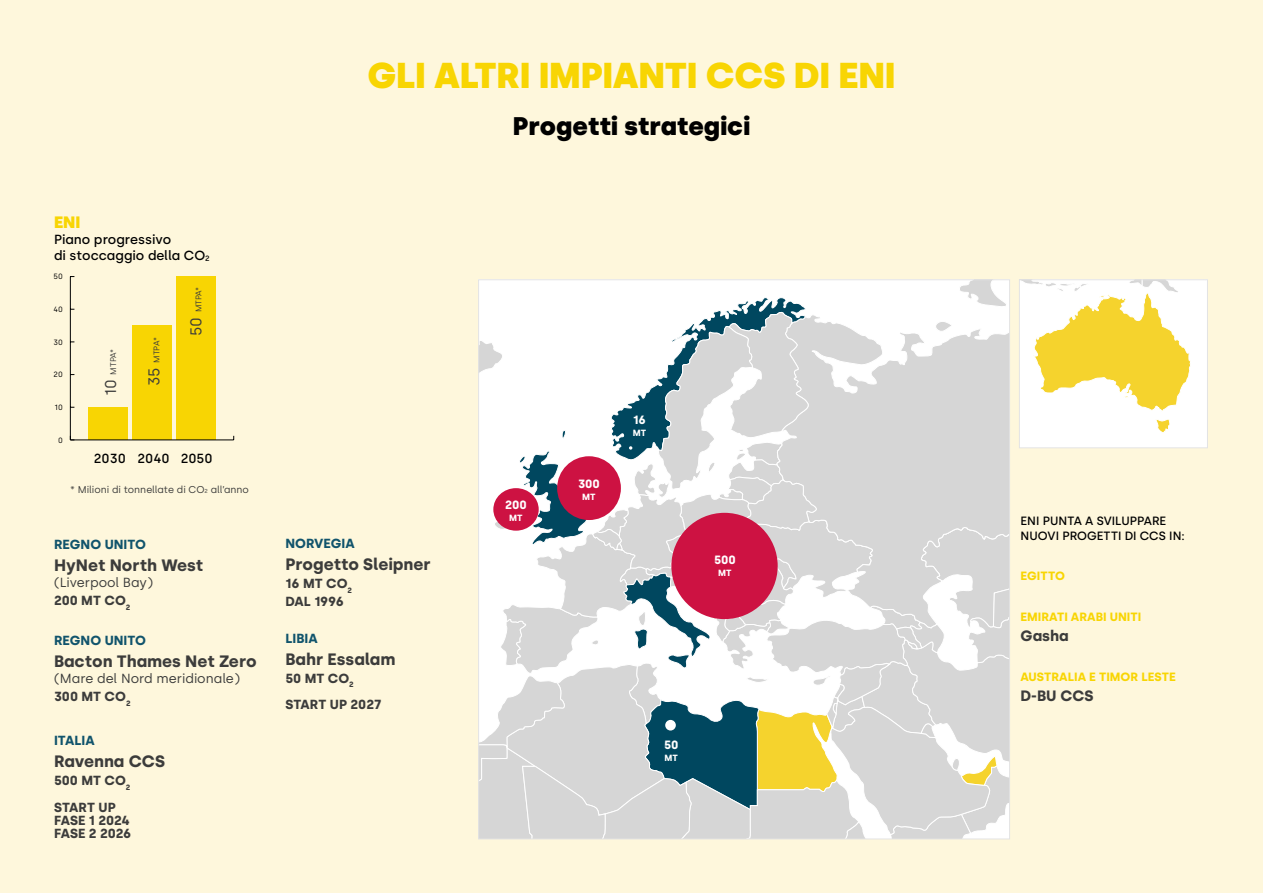
<style>
.page{position:relative;width:1263px;height:893px;background:#fef7dc}
.page>*{position:absolute;margin:0;border:0;box-sizing:border-box;transform-origin:0 0}
.t1{font:900 36px "Silka";letter-spacing:-.01em;color:#f8d503}
.t2{font:900 25.5px "Silka";color:#000}
.t3{font:700 16.5px "Silka";color:#3c3c3b}
.t4{font:900 16.5px "Silka";color:#f8d503}
.t5{font:700 15px "Silka";color:#3c3c3b}
.t6{font:700 13.2px/26.4px "Silka";color:#3c3c3b}
.t7{font:13.2px/18.1px "Silka";color:#3c3c3b}
.t8{font:500 13.2px/15.9px "Silka";color:#000}
.t9{font:700 13.2px "Silka";color:#11546c}
.t10{font:700 12px "Silka";color:#f8d503}
.t11{font:500 12px/15px "Silka";color:#000}
.t12{font:700 12px "Silka";color:#fff}
.t13{font:9.9px "Silka";color:#3c3c3b}
.t14{font:700 9px "Silka";color:#fff}
.t15{font:8.25px "Silka";color:#3c3c3b}
.t16{font:7.65px "Silka";color:#000}
.s1{font-size:15.6px}
.s2{font-size:5.7px}
.s3{font-weight:700}
</style>
<div class="page">
<div style="left:176px;top:277px;width:39px;height:163px;background:#f8d503"></div>
<div style="left:132px;top:326px;width:40px;height:114px;background:#f8d503"></div>
<div style="left:89px;top:407px;width:39px;height:33px;background:#f8d503"></div>
<hr style="left:70px;top:440px;width:164px;height:1px;background:#000">
<hr style="left:70px;top:277px;width:1px;height:163px;background:#000">
<svg style="left:479px;top:280px;width:530px;height:559px;background:#d7d2d2"></svg>
<div style="left:1019px;top:280px;width:188px;height:168px;background:#fff"></div>
<svg style="left:1025px;top:282px;width:165px;height:151px"></svg>
<div style="left:1019px;top:280px;width:188px;height:168px;border:1px solid #e3e3e3"></div>
<h1 class="t1" style="left:367px;top:54px;width:530px">GLI ALTRI IMPIANTI CCS DI ENI</h1>
<h2 class="t2" style="left:513px;top:111px;width:239px">Progetti strategici</h2>
<p class="t4" style="left:54px;top:213px;width:28px">ENI</p>
<p class="t8" style="left:54px;top:232px;width:157px">Piano progressivo<br>di stoccaggio della CO<sub>2</sub></p>
<p class="t16" style="left:53px;top:272px;width:11px">50</p>
<p class="t16" style="left:54px;top:305px;width:11px">40</p>
<p class="t16" style="left:53px;top:338px;width:11px">30</p>
<p class="t16" style="left:54px;top:370px;width:11px">20</p>
<p class="t16" style="left:55px;top:403px;width:10px">10</p>
<p class="t15" style="left:108px;top:396px;width:48px;rotate:-90deg"><span class="s1">10</span> MTPA*</p>
<p class="t15" style="left:152px;top:386px;width:50px;rotate:-90deg"><span class="s1">35</span> MTPA*</p>
<p class="t15" style="left:194px;top:336px;width:51px;rotate:-90deg"><span class="s1">50</span> MTPA*</p>
<p class="t16" style="left:58px;top:436px;width:6px">0</p>
<p class="t8" style="left:94px;top:450px;width:120px">2030 2040 2050</p>
<p class="t13" style="left:70px;top:483px;width:180px">* Milioni di tonnellate di CO<span class="s2">2</span> all’anno</p>
<p class="t9" style="left:54px;top:536px;width:94px">REGNO UNITO</p>
<p class="t3" style="left:54px;top:555px;width:151px">HyNet North West</p>
<p class="t7" style="left:54px;top:574px;width:101px">(Liverpool Bay)<br><span class="s3">200 MT CO</span><sub>2</sub></p>
<p class="t9" style="left:54px;top:632px;width:94px">REGNO UNITO</p>
<p class="t3" style="left:54px;top:651px;width:204px">Bacton Thames Net Zero</p>
<p class="t7" style="left:54px;top:669px;width:187px">(Mare del Nord meridionale)<br><span class="s3">300 MT CO</span><sub>2</sub></p>
<p class="t9" style="left:54px;top:733px;width:42px">ITALIA</p>
<p class="t3" style="left:54px;top:752px;width:113px">Ravenna CCS</p>
<p class="t6" style="left:54px;top:767px;width:78px">500 MT CO<sub>2<br></sub>START UP</p>
<p class="t6" style="left:54px;top:814px;width:79px;line-height:13.2px">FASE 1 2024<br>FASE 2 2026</p>
<p class="t9" style="left:285px;top:535px;width:71px">NORVEGIA</p>
<p class="t3" style="left:285px;top:554px;width:147px">Progetto Sleipner</p>
<p class="t6" style="left:285px;top:574px;width:68px;line-height:18.1px">16 MT CO<sub>2<br></sub>DAL 1996</p>
<p class="t9" style="left:285px;top:630px;width:34px">LIBIA</p>
<p class="t3" style="left:285px;top:649px;width:112px">Bahr Essalam</p>
<p class="t6" style="left:285px;top:665px;width:98px">50 MT CO<sub>2<br></sub>START UP 2027</p>
<p class="t12" style="left:505px;top:498px;width:23px">200</p>
<p class="t14" style="left:509px;top:512px;width:15px">MT</p>
<p class="t12" style="left:578px;top:476px;width:23px">300</p>
<p class="t14" style="left:582px;top:491px;width:15px">MT</p>
<p class="t12" style="left:633px;top:413px;width:14px">16</p>
<p class="t14" style="left:633px;top:428px;width:15px">MT</p>
<p class="t12" style="left:714px;top:553px;width:23px">500</p>
<p class="t14" style="left:718px;top:568px;width:15px">MT</p>
<p class="t12" style="left:664px;top:737px;width:16px">50</p>
<p class="t14" style="left:665px;top:752px;width:15px">MT</p>
<p class="t11" style="left:1020px;top:513px;width:166px">ENI PUNTA A SVILUPPARE<br>NUOVI PROGETTI DI CCS IN:</p>
<p class="t10" style="left:1020px;top:569px;width:46px">EGITTO</p>
<p class="t10" style="left:1020px;top:609px;width:122px">EMIRATI ARABI UNITI</p>
<p class="t5" style="left:1020px;top:626px;width:50px">Gasha</p>
<p class="t10" style="left:1020px;top:669px;width:157px">AUSTRALIA E TIMOR LESTE</p>
<p class="t5" style="left:1020px;top:687px;width:75px">D-BU CCS</p>
</div>
